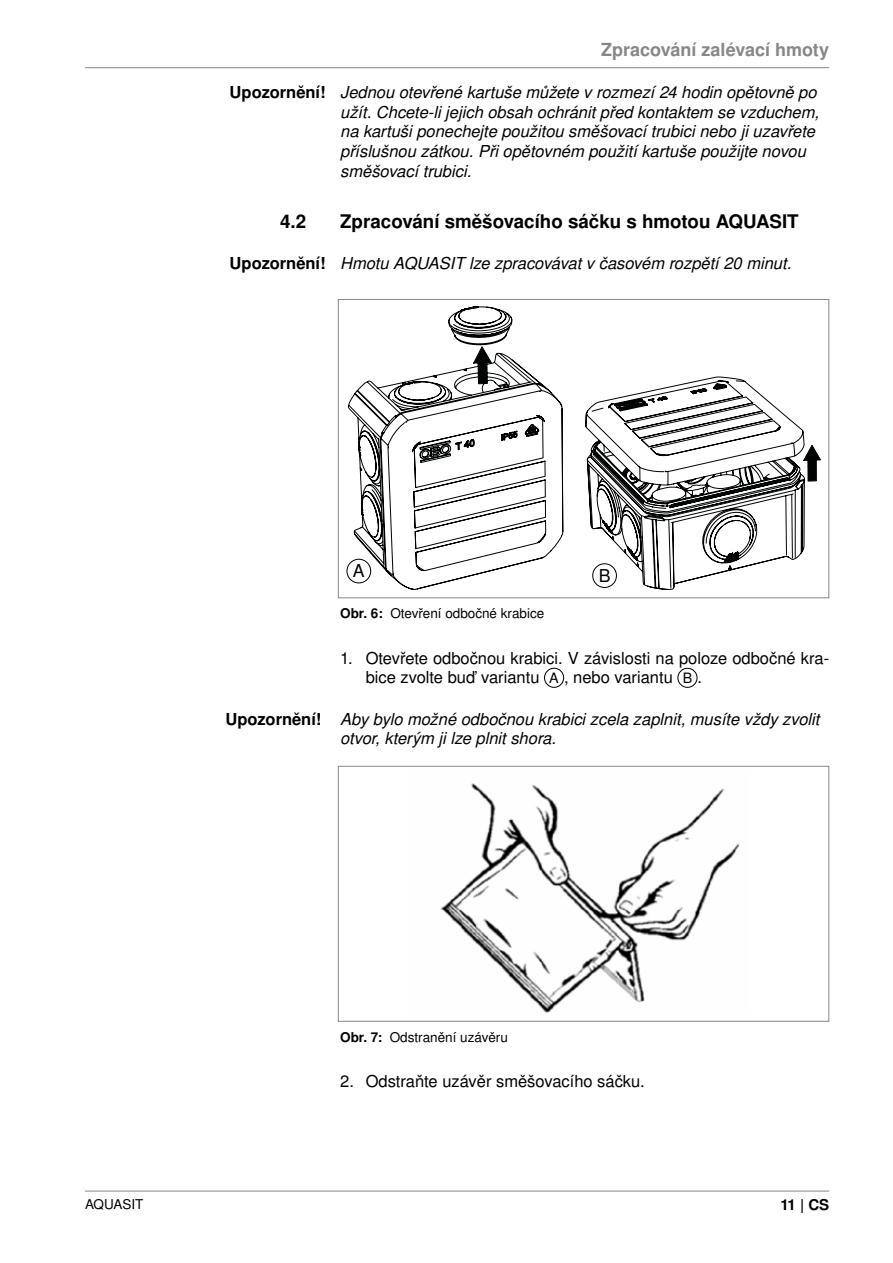
<style>
.page{position:relative;width:893px;height:1263px;background:#fff}
.page>*{position:absolute;margin:0;border:0;box-sizing:border-box;transform-origin:0 0}
.t1{font:700 18.75px "Nimbus San LOT";color:#000}
.t2{font:700 18px "Nimbus San LOT";color:#878787}
.t3{font:17.7px "Nimbus San LOT";color:#000}
.t4{font:italic 16.5px/19.8px "Nimbus San LOT";color:#000}
.t5{font:16.5px/19.8px "Nimbus San LOT";color:#000}
.t6{font:700 15px "Nimbus San LOT";color:#000}
.t7{font:13.5px "Nimbus San LOT";color:#000}
.t8{font:700 13.5px "Nimbus San LOT";color:#000}
.s1{font-weight:700;font-style:normal}
.s2{font-size:14.25px}
.s3{font-weight:700}
</style>
<div class="page">
<hr style="left:85px;top:1191px;width:744px;height:1px;background:#878787">
<hr style="left:85px;top:67px;width:744px;height:1px;background:#878787">
<div style="left:346px;top:559px;width:25px;height:24px;border:1px solid #000;border-radius:50%"></div>
<svg style="left:585px;top:377px;width:236px;height:213px"></svg>
<svg style="left:348px;top:306px;width:215px;height:284px"></svg>
<div style="left:338px;top:299px;width:491px;height:299px;border:1px solid #878787"></div>
<div style="left:544px;top:668px;width:20px;height:20px;border:1px solid #000;border-radius:50%"></div>
<div style="left:677px;top:668px;width:20px;height:20px;border:1px solid #000;border-radius:50%"></div>
<img style="left:440px;top:783px;width:300px;height:230px">
<div style="left:338px;top:766px;width:491px;height:256px;border:1px solid #878787"></div>
<p class="t2" style="left:601px;top:39px;width:229px">Zpracování zalévací hmoty</p>
<p class="t4" style="left:340px;top:82px;width:480px;text-indent:-111px"><span class="s1">Upozornění!</span> Jednou otevřené kartuše můžete v rozmezí 24 hodin opětovně po užít. Chcete-li jejich obsah ochránit před kontaktem se vzduchem, na kartuši ponechejte použitou směšovací trubici nebo ji uzavřete příslušnou zátkou. Při opětovném použití kartuše použijte novou směšovací trubici.</p>
<p class="t1" style="left:280px;top:210px;width:28px">4.2</p>
<p class="t1" style="left:340px;top:210px;width:460px">Zpracování směšovacího sáčku s hmotou AQUASIT</p>
<p class="t4" style="left:230px;top:254px;width:563px"><span class="s1">Upozornění!</span> Hmotu AQUASIT lze zpracovávat v časovém rozpětí 20 minut.</p>
<p class="t3" style="left:353px;top:560px;width:13px">A</p>
<p class="t3" style="left:599px;top:565px;width:13px">B</p>
<p class="t7" style="left:390px;top:605px;width:155px">Otevření odbočné krabice</p>
<p class="t5" style="left:366px;top:648px;width:465px;text-indent:-26px">1. Otevřete odbočnou krabici. V závislosti na poloze odbočné kra&shy;bice zvolte buď variantu <span class="s2">A</span> , nebo variantu <span class="s2">B</span> .</p>
<p class="t4" style="left:340px;top:709px;width:481px;text-indent:-115px"><span class="s1">Upozornění!</span> Aby bylo možné odbočnou krabici zcela zaplnit, musíte vždy zvolit otvor, kterým ji lze plnit shora.</p>
<p class="t8" style="left:340px;top:605px;width:44px">Obr. 6:</p>
<p class="t7" style="left:340px;top:1029px;width:169px"><span class="s3">Obr. 7:</span> Odstranění uzávěru</p>
<p class="t5" style="left:340px;top:1072px;width:306px">2. Odstraňte uzávěr směšovacího sáčku.</p>
<p class="t7" style="left:85px;top:1196px;width:60px">AQUASIT</p>
<p class="t6" style="left:780px;top:1196px;width:50px">11 | CS</p>
</div>
